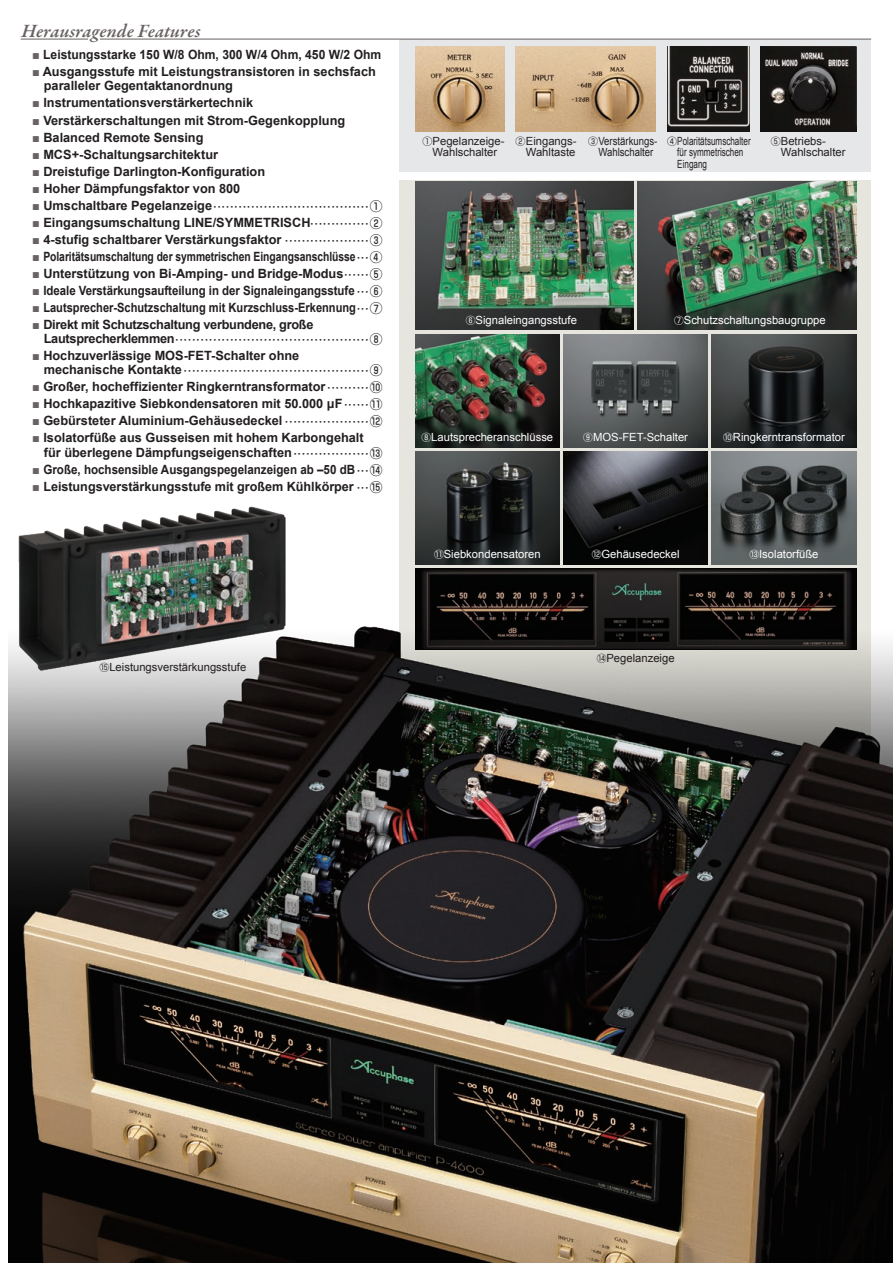
<style>
.page{position:relative;width:893px;height:1263px;background:#fff}
.page>*{position:absolute;margin:0;border:0;box-sizing:border-box;transform-origin:0 0}
.t1{font:italic 600 19.2px "Garamond Premr Pro";letter-spacing:.005em;color:#696262}
.t2{font:700 12.75px/14.4px "Arial";color:#231f20}
.t3{font:700 12.75px "Arial";color:#231f20;scale:.81 1}
.t4{font:700 12.75px "Arial";color:#231f20;scale:.9 1}
.t5{font:700 12.75px "Arial";color:#231f20;scale:.87 1}
.t6{font:700 12.75px "Arial";color:#231f20;scale:.91 1}
.t7{font:700 12.75px "Arial";color:#231f20;scale:.95 1}
.t8{font:700 12.75px "Arial";letter-spacing:-.025em;color:#231f20}
.t9{font:11.25px "Arial";color:#fff}
.t10{font:11.25px/11.7px "Arial";color:#231f20;text-align:center}
.t11{font:11.25px/11.7px "Arial";color:#231f20;scale:.72 1}
.t12{font:11.25px/11.7px "Arial";color:#231f20;text-align:center;scale:.85 1}
.t13{font:500 8.25px "Shin Go Pro";color:#231f20}
.s1{font-weight:400;color:#696262}
.s2{font-family:"Arial";font-weight:400;font-size:12.75px;color:#696262}
.s3{font-family:"Arial";font-weight:700;font-size:12.75px}
.s4{font-size:12.75px}
.s5{font-family:"Shin Go Pro";font-weight:500;font-size:8.25px}
.s6{font-family:"Shin Go Pro";font-weight:500}
.s7{font-family:"Shin Go Pro";font-size:9.75px}
.s8{font-family:"Shin Go Pro";font-size:9.9px}
</style>
<div class="page">
<div style="left:399px;top:180px;width:472px;height:581px;background:#e7e6de"></div>
<div style="left:399px;top:39px;width:472px;height:133px;background:#e6e7e9"></div>
<img style="left:415px;top:47px;width:89px;height:85px">
<img style="left:516px;top:47px;width:140px;height:85px">
<img style="left:667px;top:47px;width:82px;height:85px">
<img style="left:761px;top:47px;width:95px;height:85px">
<img style="left:638px;top:181px;width:218px;height:149px">
<img style="left:415px;top:181px;width:219px;height:149px">
<img style="left:9px;top:334px;width:884px;height:929px">
<img style="left:8px;top:430px;width:374px;height:305px">
<hr style="left:21px;top:39px;width:850px;height:1px;background:#696262">
<h1 class="t1" style="left:21px;top:19px;width:181px">Herausragende Features</h1>
<p class="t7" style="left:32px;top:46px;width:369px"><span class="s1">■</span> Leistungsstarke 150 W/8 Ohm, 300 W/4 Ohm, 450 W/2 Ohm</p>
<p class="t2" style="left:44px;top:65px;width:334px;text-indent:-12px"><span class="s1">■</span> Ausgangsstufe mit Leistungstransistoren in sechsfach paralleler Gegentaktanordnung</p>
<p class="t2" style="left:32px;top:96px;width:223px"><span class="s1">■</span> Instrumentationsverstärkertechnik</p>
<p class="t2" style="left:32px;top:113px;width:315px"><span class="s1">■</span> Verstärkerschaltungen mit Strom-Gegenkopplung</p>
<p class="t2" style="left:32px;top:130px;width:173px"><span class="s1">■</span> Balanced Remote Sensing</p>
<p class="t2" style="left:32px;top:147px;width:187px"><span class="s1">■</span> MCS+-Schaltungsarchitektur</p>
<p class="t2" style="left:32px;top:164px;width:235px"><span class="s1">■</span> Dreistufige Darlington-Konfiguration</p>
<p class="t2" style="left:32px;top:181px;width:210px"><span class="s1">■</span> Hoher Dämpfungsfaktor von 800</p>
<p class="t13" style="left:32px;top:200px;width:352px"><span class="s2">■</span> <span class="s3">Umschaltbare Pegelanzeige</span>・・・・・・・・・・・・・・・・・・・・・・・・・・・・・・・・・・・・・<span class="s4">①</span></p>
<p class="t2" style="left:32px;top:215px;width:352px"><span class="s1">■</span> Eingangsumschaltung LINE/SYMMETRISCH<span class="s5">・・・・・・・・・・・・・・</span><span class="s6">②</span></p>
<p class="t2" style="left:32px;top:232px;width:352px"><span class="s1">■</span> 4-stufig schaltbarer Verstärkungsfaktor<span class="s5">・・・・・・・・・・・・・・・・・・・・</span><span class="s6">③</span></p>
<p class="t3" style="left:32px;top:248px;width:434px"><span class="s1">■</span> Polaritätsumschaltung der symmetrischen Eingangsanschlüsse<span class="s5">・・・</span><span class="s6">④</span></p>
<p class="t2" style="left:32px;top:266px;width:352px"><span class="s1">■</span> Unterstützung von Bi-Amping- und Bridge-Modus<span class="s5">・・・・・・</span><span class="s6">⑤</span></p>
<p class="t4" style="left:32px;top:282px;width:391px"><span class="s1">■</span> Ideale Verstärkungsaufteilung in der Signaleingangsstufe<span class="s5">・・・</span><span class="s6">⑥</span></p>
<p class="t5" style="left:32px;top:299px;width:404px"><span class="s1">■</span> Lautsprecher-Schutzschaltung mit Kurzschluss-Erkennung<span class="s5">・・・</span><span class="s6">⑦</span></p>
<p class="t8" style="left:32px;top:316px;width:283px"><span class="s1">■</span> Direkt mit Schutzschaltung verbundene, große</p>
<p class="t13" style="left:44px;top:333px;width:340px"><span class="s3">Lautsprecherklemmen</span>・・・・・・・・・・・・・・・・・・・・・・・・・・・・・・・・・・・・・・・・・・・・・・<span class="s4">⑧</span></p>
<p class="t2" style="left:32px;top:349px;width:269px"><span class="s1">■</span> Hochzuverlässige MOS-FET-Schalter ohne</p>
<p class="t13" style="left:44px;top:364px;width:340px"><span class="s3">mechanische Kontakte</span> ・・・・・・・・・・・・・・・・・・・・・・・・・・・・・・・・・・・・・・・・・・・・<span class="s4">⑨</span></p>
<p class="t2" style="left:32px;top:380px;width:352px"><span class="s1">■</span> Großer, hocheffizienter Ringkerntransformator<span class="s5">・・・・・・・・・・</span><span class="s6">⑩</span></p>
<p class="t2" style="left:32px;top:397px;width:352px"><span class="s1">■</span> Hochkapazitive Siebkondensatoren mit 50.000 μF<span class="s5">・・・・・・</span><span class="s6">⑪</span></p>
<p class="t2" style="left:32px;top:414px;width:352px"><span class="s1">■</span> Gebürsteter Aluminium-Gehäusedeckel<span class="s5">・・・・・・・・・・・・・・・・・・・・</span><span class="s6">⑫</span></p>
<p class="t2" style="left:44px;top:431px;width:340px;text-indent:-12px"><span class="s1">■</span> Isolatorfüße aus Gusseisen mit hohem Karbongehalt für überlegene Dämpfungseigenschaften<span class="s5">・・・・・・・・・・・・・・・・・・</span><span class="s6">⑬</span></p>
<p class="t6" style="left:32px;top:461px;width:387px"><span class="s1">■</span> Große, hochsensible Ausgangspegelanzeigen ab –50 dB<span class="s5">・・・</span><span class="s6">⑭</span></p>
<p class="t2" style="left:32px;top:479px;width:352px"><span class="s1">■</span> Leistungsverstärkungsstufe mit großem Kühlkörper<span class="s5">・・・</span><span class="s6">⑮</span></p>
<p class="t10" style="left:100px;top:661px;width:148px"><span class="s7">⑮</span>Leistungsverstärkungsstufe</p>
<p class="t10" style="left:422px;top:135px;width:84px"><span class="s8">①</span>Pegelanzeige-<br>Wahlschalter</p>
<p class="t10" style="left:516px;top:135px;width:62px;text-align:right"><span class="s8">②</span>Eingangs-<br>Wahltaste</p>
<p class="t12" style="left:588px;top:135px;width:83px"><span class="s8">③</span>Verstärkungs-<br>Wahlschalter</p>
<p class="t11" style="left:677px;top:135px;width:103px;text-indent:-10px"><span class="s8">④</span>Polaritätsumschalter für symmetrischen<br>Eingang</p>
<p class="t10" style="left:781px;top:135px;width:66px;text-align:left;text-indent:-10px"><span class="s8">⑤</span>Betriebs-<br>Wahlschalter</p>
<p class="t9" style="left:466px;top:312px;width:113px"><span class="s7">⑥</span>Signaleingangsstufe</p>
<p class="t9" style="left:674px;top:312px;width:153px"><span class="s7">⑦</span>Schutzschaltungsbaugruppe</p>
<p class="t9" style="left:421px;top:429px;width:133px"><span class="s7">⑧</span>Lautsprecheranschlüsse</p>
<p class="t9" style="left:583px;top:429px;width:106px"><span class="s7">⑨</span>MOS-FET-Schalter</p>
<p class="t9" style="left:723px;top:429px;width:123px"><span class="s7">⑩</span>Ringkerntransformator</p>
<p class="t9" style="left:434px;top:547px;width:108px"><span class="s7">⑪</span>Siebkondensatoren</p>
<p class="t9" style="left:592px;top:547px;width:89px"><span class="s7">⑫</span>Gehäusedeckel</p>
<p class="t10" style="left:597px;top:652px;width:79px"><span class="s7">⑭</span>Pegelanzeige</p>
<p class="t9" style="left:749px;top:547px;width:71px"><span class="s7">⑬</span>Isolatorfüße</p>
</div>
